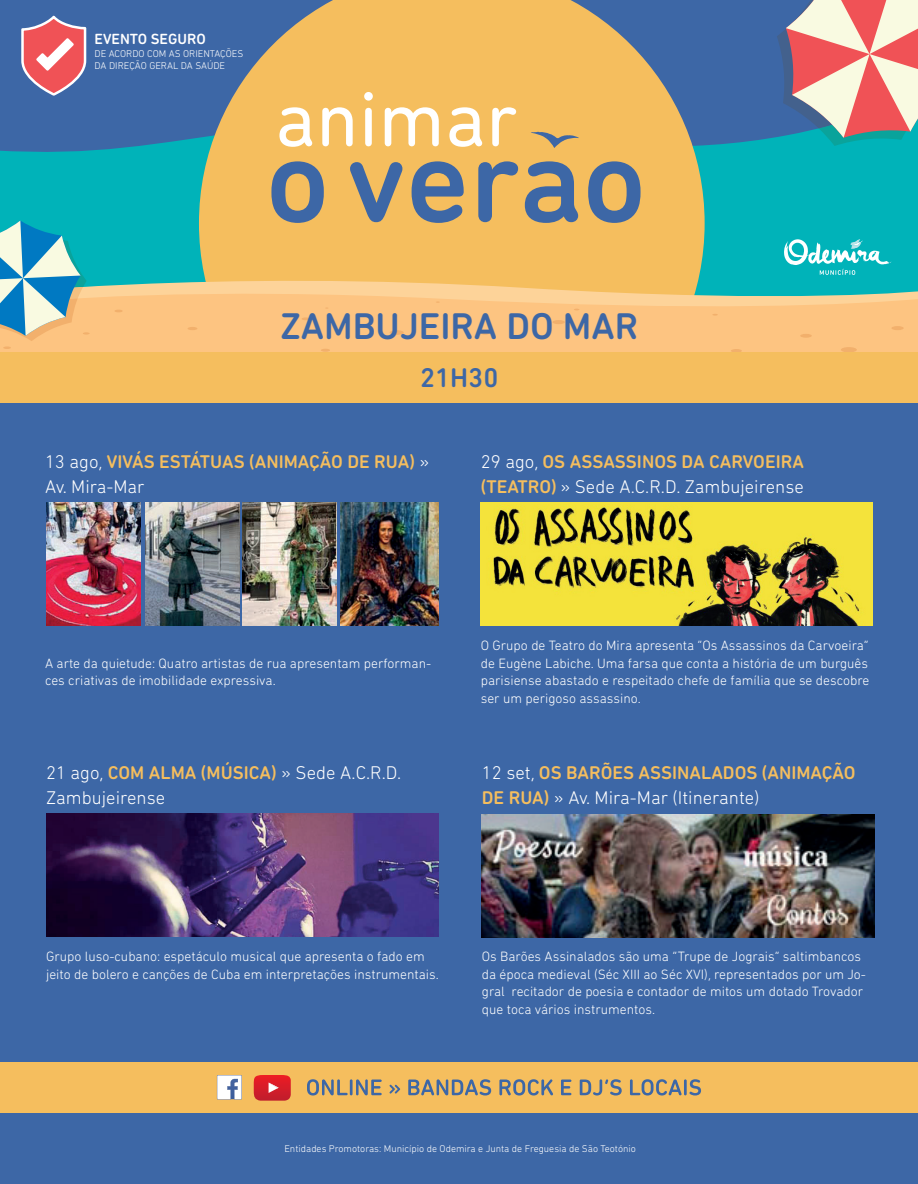
<style>
.page{position:relative;width:918px;height:1184px;background:#fff}
.page>*{position:absolute;margin:0;border:0;box-sizing:border-box;transform-origin:0 0}
.t1{font:500 37.88px "DIN Next Rounded LT Pro";color:#3d67a6}
.t2{font:500 27.5px "DIN Next Rounded LT Pro";color:#3d67a6}
.t3{font:500 18.75px/25px "DIN Next Rounded LT Pro";color:#f5be5e}
.t4{font:300 18.75px/25px "DIN Next Rounded LT Pro";color:#fff}
.t5{font:500 15px "DIN Next Rounded LT Pro";color:#fff}
.t6{font:300 13.75px/17.5px "DIN Next Rounded LT Pro";color:#fff}
.t7{font:300 10px/12px "DIN Next Rounded LT Pro";color:#fff}
.s1{font-weight:300;color:#fff}
.s2{font-weight:500;color:#f5be5e}
</style>
<div class="page">
<div style="left:0;top:0;width:918px;height:321px;background:#00b3b9"></div>
<div style="left:0;top:0;width:777px;height:152px;background:#3d67a6"></div>
<svg style="left:199px;top:0;width:505px;height:268px;background:#d7b069"></svg>
<svg style="left:87px;top:268px;width:614px;height:19px;fill:#f5be5e"></svg>
<svg style="left:0;top:287px;width:918px;height:65px;background:#d8c993"></svg>
<div style="left:3px;top:301px;width:900px;height:51px;background:#fdc481"></div>
<svg style="left:777px;top:0;width:141px;height:146px;background:#c19fa0"></svg>
<svg style="left:0;top:220px;width:87px;height:121px;background:#7eb8bc"></svg>
<svg style="left:279px;top:107px;width:33px;height:40px"></svg>
<svg style="left:322px;top:107px;width:31px;height:39px"></svg>
<svg style="left:364px;top:92px;width:9px;height:54px"></svg>
<svg style="left:385px;top:107px;width:54px;height:39px;background:#f9daa4"></svg>
<svg style="left:449px;top:107px;width:33px;height:40px"></svg>
<svg style="left:492px;top:107px;width:24px;height:39px"></svg>
<svg style="left:271px;top:161px;width:53px;height:62px;background:#8a8b87"></svg>
<svg style="left:350px;top:162px;width:52px;height:60px;background:#a0957f"></svg>
<svg style="left:411px;top:161px;width:53px;height:62px;background:#858989"></svg>
<svg style="left:478px;top:161px;width:40px;height:61px;background:#a2967e"></svg>
<svg style="left:525px;top:161px;width:53px;height:62px;background:#868989"></svg>
<svg style="left:588px;top:161px;width:52px;height:62px;background:#898a88"></svg>
<svg style="left:784px;top:239px;width:107px;height:36px"></svg>
<svg style="left:531px;top:132px;width:48px;height:16px"></svg>
<div style="left:0;top:368px;width:918px;height:815px;background:#3d67a6"></div>
<div style="left:0;top:352px;width:918px;height:51px;background:#f5be5e"></div>
<img style="left:46px;top:813px;width:392px;height:123px">
<img style="left:481px;top:502px;width:392px;height:123px">
<img style="left:482px;top:814px;width:392px;height:123px">
<img style="left:46px;top:502px;width:95px;height:123px">
<img style="left:145px;top:502px;width:94px;height:123px">
<img style="left:242px;top:502px;width:95px;height:123px">
<img style="left:340px;top:502px;width:98px;height:123px">
<div style="left:0;top:1061px;width:918px;height:51px;background:#f5be5e"></div>
<svg style="left:307px;top:1079px;width:394px;height:16px"></svg>
<svg style="left:254px;top:1075px;width:37px;height:25px"></svg>
<svg style="left:217px;top:1075px;width:25px;height:24px"></svg>
<svg style="left:20px;top:13px;width:68px;height:84px;background:#bb768c"></svg>
<p class="t5" style="left:94px;top:31px;width:113px">EVENTO SEGURO</p>
<p class="t7" style="left:94px;top:47px;width:150px">DE ACORDO COM AS ORIENTAÇÕES<br>DA DIREÇÃO GERAL DA SAÚDE</p>
<h1 class="t1" style="left:280px;top:304px;width:359px">ZAMBUJEIRA DO MAR</h1>
<h2 class="t2" style="left:420px;top:361px;width:80px">21H30</h2>
<h3 class="t3" style="left:45px;top:449px;width:386px"><span class="s1">13 ago,</span> VIVÁS ESTÁTUAS (ANIMAÇÃO DE RUA) <span class="s1">»<br>Av. Mira-Mar</span></h3>
<h3 class="t4" style="left:481px;top:449px;width:325px">29 ago, <span class="s2">OS ASSASSINOS DA CARVOEIRA (TEATRO)</span> » Sede A.C.R.D. Zambujeirense</h3>
<p class="t6" style="left:45px;top:654px;width:388px">A arte da quietude: Quatro artistas de rua apresentam performan&shy;ces criativas de imobilidade expressiva.</p>
<h3 class="t4" style="left:46px;top:759px;width:357px">21 ago, <span class="s2">COM ALMA (MÚSICA)</span> » Sede A.C.R.D.<br>Zambujeirense</h3>
<p class="t6" style="left:481px;top:637px;width:390px;text-align:justify">O Grupo de Teatro do Mira apresenta “Os Assassinos da Carvoeira” de Eugène Labiche. Uma farsa que conta a história de um burguês parisiense abastado e respeitado chefe de família que se descobre ser um perigoso assassino.</p>
<h3 class="t3" style="left:482px;top:759px;width:375px"><span class="s1">12 set,</span> OS BARÕES ASSINALADOS (ANIMAÇÃO<br>DE RUA) <span class="s1">» Av. Mira-Mar (Itinerante)</span></h3>
<p class="t6" style="left:46px;top:947px;width:394px">Grupo luso-cubano: espetáculo musical que apresenta o fado em jeito de bolero e canções de Cuba em interpretações instrumentais.</p>
<p class="t6" style="left:482px;top:947px;width:386px">Os Barões Assinalados são uma “Trupe de Jograis” saltimbancos da época medieval (Séc XIII ao Séc XVI), representados por um Jo&shy;gral recitador de poesia e contador de mitos um dotado Trovador que toca vários instrumentos.</p>
<p class="t7" style="left:284px;top:1142px;width:353px">Entidades Promotoras: Município de Odemira e Junta de Freguesia de São Teotónio</p>
</div>
